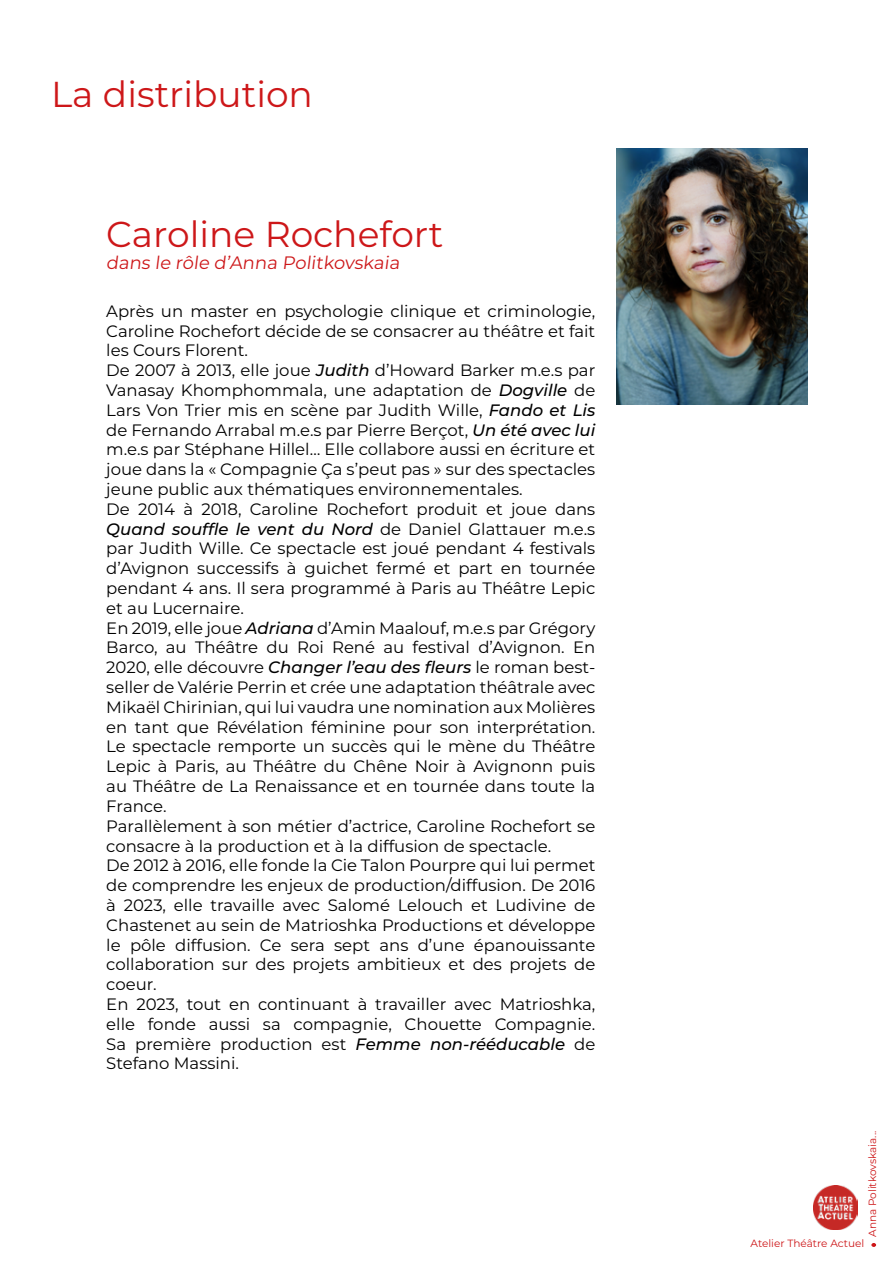
<style>
.page{position:relative;width:893px;height:1263px;background:#fff}
.page>*{position:absolute;margin:0;border:0;box-sizing:border-box;transform-origin:0 0}
.t1{font:36px "Montserrat";color:#cd1719}
.t2{font:18px "Montserrat";color:#cd1719}
.t3{font:16.5px/19.8px "Montserrat";color:#000}
.t4{font:10.5px "Montserrat";color:#cd1719}
.s1{font-weight:500;font-style:italic}
</style>
<div class="page">
<img style="left:813px;top:1186px;width:44px;height:44px">
<svg style="left:871px;top:1243px;width:5px;height:4px"></svg>
<img style="left:617px;top:149px;width:191px;height:255px">
<h1 class="t1" style="left:51px;top:70px;width:263px">La distribution</h1>
<h1 class="t1" style="left:106px;top:210px;width:339px">Caroline Rochefort</h1>
<p class="t2" style="left:106px;top:250px;width:298px">dans le rôle d’Anna Politkovskaia</p>
<p class="t3" style="left:106px;top:300px;width:491px">Après un master en psychologie clinique et criminologie, Caroline Rochefort décide de se consacrer au théâtre et fait les Cours Florent.<br>De 2007 à 2013, elle joue <span class="s1">Judith</span> d’Howard Barker m.e.s par Vanasay Khomphommala, une adaptation de <span class="s1">Dogville</span> de Lars Von Trier mis en scène par Judith Wille, <span class="s1">Fando et Lis </span>de Fernando Arrabal m.e.s par Pierre Berçot, <span class="s1">Un été avec lui </span>m.e.s par Stéphane Hillel… Elle collabore aussi en écriture et joue dans la « Compagnie Ça s’peut pas » sur des spectacles jeune public aux thématiques environnementales.<br>De 2014 à 2018, Caroline Rochefort produit et joue dans <span class="s1">Quand souffle le vent du Nord</span> de Daniel Glattauer m.e.s par Judith Wille. Ce spectacle est joué pendant 4 festivals d’Avignon successifs à guichet fermé et part en tournée pendant 4 ans. Il sera programmé à Paris au Théâtre Lepic et au Lucernaire.<br>En 2019, elle joue <span class="s1">Adriana</span> d’Amin Maalouf, m.e.s par Grégory Barco, au Théâtre du Roi René au festival d’Avignon. En 2020, elle découvre <span class="s1">Changer l’eau des fleurs</span> le roman best&shy;seller de Valérie Perrin et crée une adaptation théâtrale avec Mikaël Chirinian, qui lui vaudra une nomination aux Molières en tant que Révélation féminine pour son interprétation.<br>Le spectacle remporte un succès qui le mène du Théâtre Lepic à Paris, au Théâtre du Chêne Noir à Avignonn puis au Théâtre de La Renaissance et en tournée dans toute la France.<br>Parallèlement à son métier d’actrice, Caroline Rochefort se consacre à la production et à la diffusion de spectacle.<br>De 2012 à 2016, elle fonde la Cie Talon Pourpre qui lui permet de comprendre les enjeux de production/diffusion. De 2016 à 2023, elle travaille avec Salomé Lelouch et Ludivine de Chastenet au sein de Matrioshka Productions et développe le pôle diffusion. Ce sera sept ans d’une épanouissante collaboration sur des projets ambitieux et des projets de coeur.<br>En 2023, tout en continuant à travailler avec Matrioshka, elle fonde aussi sa compagnie, Chouette Compagnie.<br>Sa première production est <span class="s1">Femme non-rééducable</span> de Stefano Massini.</p>
<p class="t4" style="left:865px;top:1237px;width:107px;rotate:-90deg">Anna Politkovskaia...</p>
<p class="t4" style="left:750px;top:1236px;width:115px">Atelier Théâtre Actuel</p>
</div>
